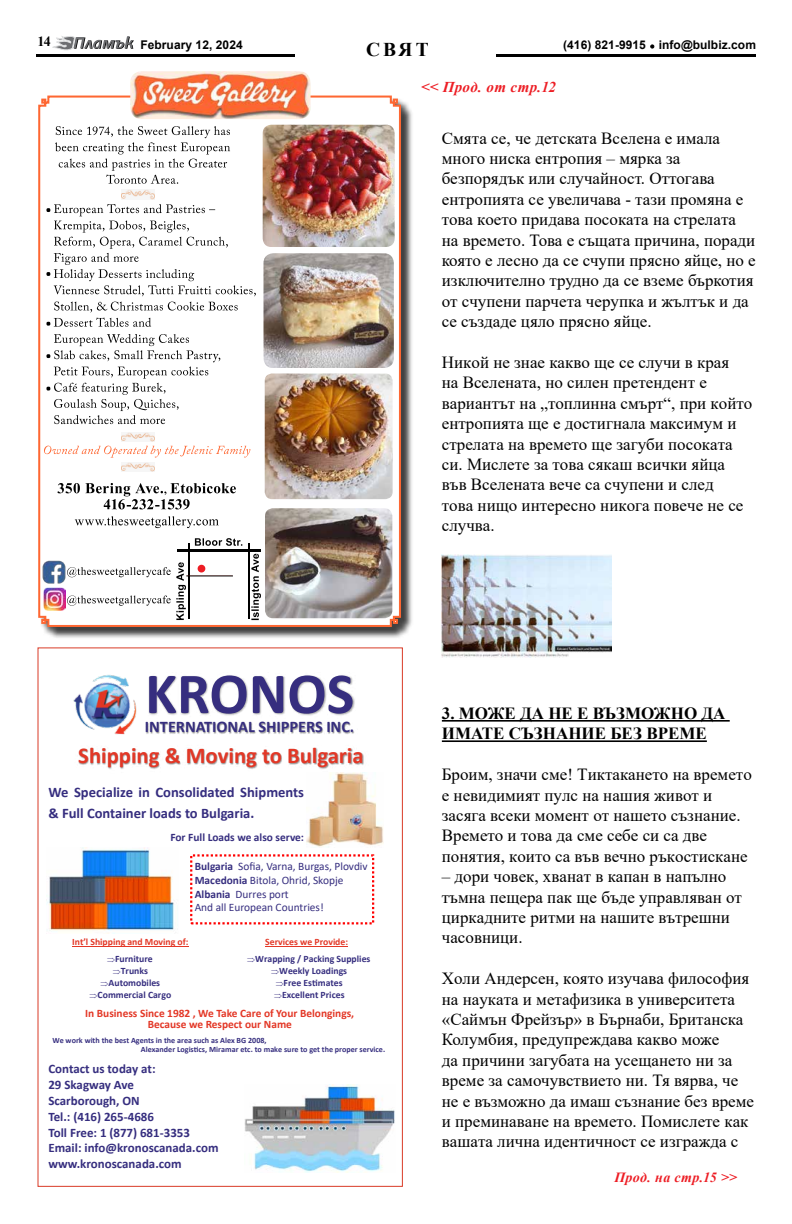
<style>
.page{position:relative;width:792px;height:1224px;background:#fff}
.page>*{position:absolute;margin:0;border:0;box-sizing:border-box;transform-origin:0 0}
.t1{font:700 58.3px "Calibri";color:#362e7f}
.t2{font:700 22.7px "Calibri";color:#e33726}
.t3{font:700 19.5px "Times New Roman";color:#000}
.t4{font:17px/20.4px "Times New Roman";color:#000}
.t5{font:700 17px/20.4px "Times New Roman";color:#000}
.t6{font:700 16.2px "Calibri";color:#362e7f}
.t7{font:italic 700 15px "Times New Roman";letter-spacing:.025em;color:#ed1d24}
.t8{font:700 14.6px/21.2px "Calibri";color:#362e7f}
.t9{font:italic 700 14px "Times New Roman";letter-spacing:.02em;color:#ed1d24}
.t10{font:700 14px "Times New Roman";color:#000}
.t11{font:700 12.9px/15.8px "Calibri";color:#362e7f}
.t12{font:700 12px "Arial";letter-spacing:.005em;color:#000}
.t13{font:11.4px/13.9px "Calibri";color:#362e7f}
.t14{font:700 11.4px/11.1px "Calibri";color:#e33726;text-align:center}
.t15{font:700 11.4px "Calibri";color:#362e7f}
.t16{font:700 9.7px/11.9px "Calibri";color:#362e7f;text-align:center}
.t17{font:700 9.7px "Calibri";color:#e33726}
.t18{font:700 8.1px/9.9px "Calibri";color:#362e7f}
.s1{font-weight:700}
</style>
<div class="page">
<svg style="left:52px;top:36px;width:82px;height:15px"></svg>
<svg style="left:650px;top:44px;width:4px;height:5px"></svg>
<hr style="left:36px;top:54px;width:720px;height:3px;background:#000">
<div style="left:296px;top:43px;width:200px;height:24px;background:#fff"></div>
<div style="left:40px;top:97px;width:373px;height:543px;background:#000;opacity:.75"></div>
<svg style="left:38px;top:95px;width:364px;height:533px"></svg>
<img style="left:263px;top:125px;width:132px;height:122px">
<img style="left:264px;top:253px;width:130px;height:115px">
<img style="left:265px;top:374px;width:128px;height:125px">
<img style="left:265px;top:508px;width:127px;height:110px">
<img style="left:130px;top:71px;width:181px;height:48px">
<svg style="left:75px;top:516px;width:144px;height:12px"></svg>
<svg style="left:58px;top:483px;width:178px;height:26px"></svg>
<svg style="left:55px;top:126px;width:175px;height:58px"></svg>
<svg style="left:44px;top:446px;width:206px;height:12px"></svg>
<hr style="left:177px;top:549px;width:83px;height:3px;background:#000">
<hr style="left:248px;top:543px;width:2px;height:76px;background:#000">
<hr style="left:188px;top:543px;width:2px;height:76px;background:#000">
<svg style="left:251px;top:554px;width:10px;height:66px"></svg>
<svg style="left:195px;top:538px;width:47px;height:8px"></svg>
<hr style="left:186px;top:576px;width:47px;height:1px;background:#000">
<div style="left:198px;top:565px;width:7px;height:8px;background:#ed1d24;border-radius:50%"></div>
<img style="left:41px;top:559px;width:26px;height:26px">
<img style="left:43px;top:588px;width:23px;height:22px">
<svg style="left:67px;top:562px;width:119px;height:58px"></svg>
<img style="left:121px;top:190px;width:33px;height:9px">
<svg style="left:46px;top:204px;width:210px;height:92px"></svg>
<svg style="left:46px;top:302px;width:192px;height:25px"></svg>
<svg style="left:46px;top:334px;width:174px;height:90px"></svg>
<img style="left:121px;top:432px;width:33px;height:9px">
<img style="left:121px;top:463px;width:33px;height:9px">
<img style="left:73px;top:675px;width:35px;height:55px">
<img style="left:108px;top:675px;width:245px;height:59px">
<img style="left:343px;top:692px;width:12px;height:19px">
<img style="left:78px;top:734px;width:270px;height:35px">
<img style="left:349px;top:748px;width:15px;height:17px">
<img style="left:47px;top:847px;width:127px;height:87px">
<img style="left:244px;top:1084px;width:151px;height:88px">
<img style="left:306px;top:772px;width:77px;height:75px">
<img style="left:134px;top:711px;width:209px;height:37px">
<img style="left:343px;top:711px;width:12px;height:37px">
<hr style="left:72px;top:946px;width:117px;height:1px;background:#e33726">
<hr style="left:265px;top:946px;width:83px;height:1px;background:#e33726">
<div style="left:190px;top:854px;width:184px;height:70px;border:2px dashed #f00"></div>
<hr style="left:442px;top:720px;width:288px;height:2px;background:#000">
<hr style="left:442px;top:740px;width:265px;height:2px;background:#000">
<img style="left:442px;top:555px;width:170px;height:103px">
<p class="t10" style="left:38px;top:32px;width:15px">14</p>
<p class="t12" style="left:140px;top:37px;width:104px">February 12, 2024</p>
<p class="t12" style="left:563px;top:37px;width:194px">(416) 821-9915 info@bulbiz.com</p>
<p class="t3" style="left:366px;top:36px;width:64px">СВЯТ</p>
<p class="t7" style="left:421px;top:77px;width:136px">&lt;&lt; Прод. от стр.12</p>
<h1 class="t1" style="left:145px;top:652px;width:211px">KRONOS</h1>
<h2 class="t2" style="left:78px;top:740px;width:287px">Shipping &amp; Moving to Bulgaria</h2>
<p class="t8" style="left:48px;top:781px;width:257px">We Specialize in Consolidated Shipments &amp; Full Container loads to Bulgaria.</p>
<p class="t15" style="left:170px;top:829px;width:135px">For Full Loads we also serve:</p>
<p class="t6" style="left:145px;top:716px;width:211px">INTERNATIONAL SHIPPERS INC.</p>
<p class="t13" style="left:195px;top:859px;width:174px"><span class="s1">Bulgaria</span> Sofia, Varna, Burgas, Plovdiv<br><span class="s1">Macedonia</span> Bitola, Ohrid, Skopje<br><span class="s1">Albania</span> Durres port<br>And all European Countries!</p>
<p class="t17" style="left:72px;top:935px;width:118px">Int’l Shipping and Moving of:</p>
<p class="t16" style="left:98px;top:953px;width:75px">Furniture<br>Trunks<br>Automobiles<br>Commercial Cargo</p>
<p class="t17" style="left:265px;top:935px;width:84px">Services we Provide:</p>
<p class="t16" style="left:255px;top:953px;width:117px">Wrapping / Packing Supplies<br>Weekly Loadings<br>Free Estimates<br>Excellent Prices</p>
<p class="t14" style="left:85px;top:1007px;width:271px">In Business Since 1982 , We Take Care of Your Belongings,<br>Because we Respect our Name</p>
<p class="t18" style="left:141px;top:1035px;width:246px;text-indent:-89px">We work with the best Agents in the area such as Alex BG 2008,<br>Alexander Logistics, Miramar etc. to make sure to get the proper service.</p>
<p class="t11" style="left:48px;top:1061px;width:172px">Contact us today at:<br>29 Skagway Ave<br>Scarborough, ON<br>Tel.: (416) 265-4686<br>Toll Free: 1 (877) 681-3353<br>Email: info@kronoscanada.com www.kronoscanada.com</p>
<p class="t4" style="left:442px;top:127px;width:315px">Смята се, че детската Вселена е имала много ниска ентропия – мярка за безпорядък или случайност. Оттогава ентропията се увеличава - тази промяна е това което придава посоката на стрелата на времето. Това е същата причина, поради която е лесно да се счупи прясно яйце, но е изключително трудно да се вземе бъркотия от счупени парчета черупка и жълтък и да се създаде цяло прясно яйце.</p>
<p class="t4" style="left:442px;top:352px;width:312px">Никой не знае какво ще се случи в края<br>на Вселената, но силен претендент е вариантът на „топлинна смърт“, при който ентропията ще е достигнала максимум и стрелата на времето ще загуби посоката си. Мислете за това сякаш всички яйца във Вселената вече са счупени и след<br>това нищо интересно никога повече не се случва.</p>
<p class="t5" style="left:442px;top:703px;width:285px">3. МОЖЕ ДА НЕ Е ВЪЗМОЖНО ДА<br>ИМАТЕ СЪЗНАНИЕ БЕЗ ВРЕМЕ</p>
<p class="t4" style="left:442px;top:764px;width:312px">Броим, значи сме! Тиктакането на времето е невидимият пулс на нашия живот и засяга всеки момент от нашето съзнание.<br>Времето и това да сме себе си са две понятия, които са във вечно ръкостискане</p>
<p class="t4" style="left:442px;top:866px;width:302px">– дори човек, хванат в капан в напълно тъмна пещера пак ще бъде управляван от циркадните ритми на нашите вътрешни часовници.</p>
<p class="t4" style="left:442px;top:968px;width:314px">Холи Андерсен, която изучава философия на науката и метафизика в университета «Саймън Фрейзър» в Бърнаби, Британска Колумбия, предупреждава какво може<br>да причини загубата на усещането ни за време за самочувствието ни. Тя вярва, че не е възможно да имаш съзнание без време и преминаване на времето. Помислете как вашата лична идентичност се изгражда с</p>
<p class="t9" style="left:615px;top:1167px;width:124px">Прод. на стр.15 &gt;&gt;</p>
</div>
